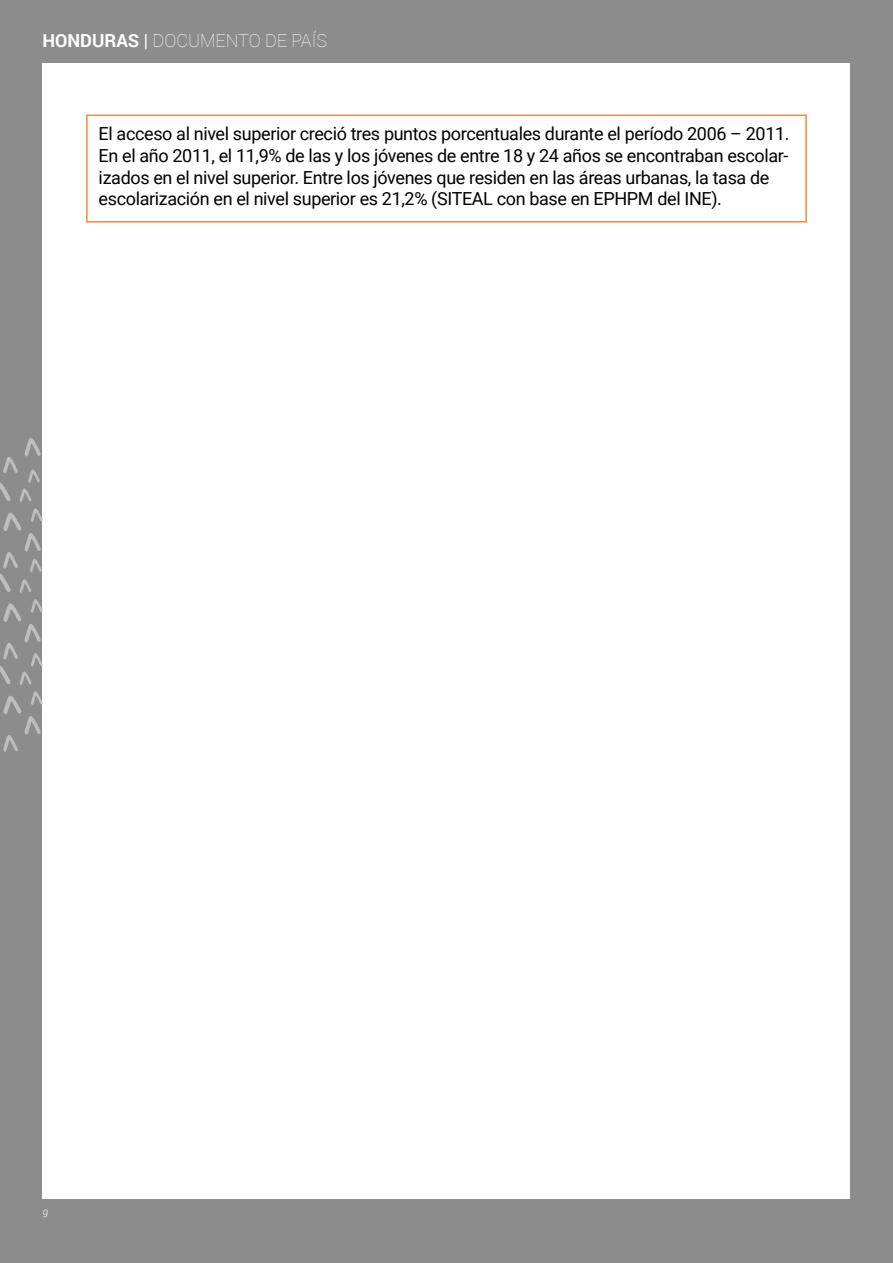
<style>
.page{position:relative;width:893px;height:1263px;background:#8d8c8c}
.page>*{position:absolute;margin:0;border:0;box-sizing:border-box;transform-origin:0 0}
.t1{font:18px/21.6px "Roboto";letter-spacing:-.02em;color:#000}
.t2{font:100 18px "Roboto";color:#fff}
.t3{font:italic 300 10.5px "Roboto";color:#fff}
.s1{font-weight:700}
.s2{font-weight:400}
</style>
<div class="page">
<div style="left:43px;top:64px;width:807px;height:1135px;background:#fff"></div>
<svg style="left:0;top:437px;width:43px;height:316px"></svg>
<div style="left:86px;top:115px;width:721px;height:108px;border:2px solid #fa8439"></div>
<p class="t2" style="left:43px;top:28px;width:286px"><span class="s1">HONDURAS</span> <span class="s2">|</span> DOCUMENTO DE PAÍS</p>
<p class="t1" style="left:99px;top:123px;width:692px">El acceso al nivel superior creció tres puntos porcentuales durante el período 2006 – 2011.<br>En el año 2011, el 11,9% de las y los jóvenes de entre 18 y 24 años se encontraban escolar&shy;izados en el nivel superior. Entre los jóvenes que residen en las áreas urbanas, la tasa de escolarización en el nivel superior es 21,2% (SITEAL con base en EPHPM del INE).</p>
<p class="t3" style="left:43px;top:1205px;width:7px">9</p>
</div>
